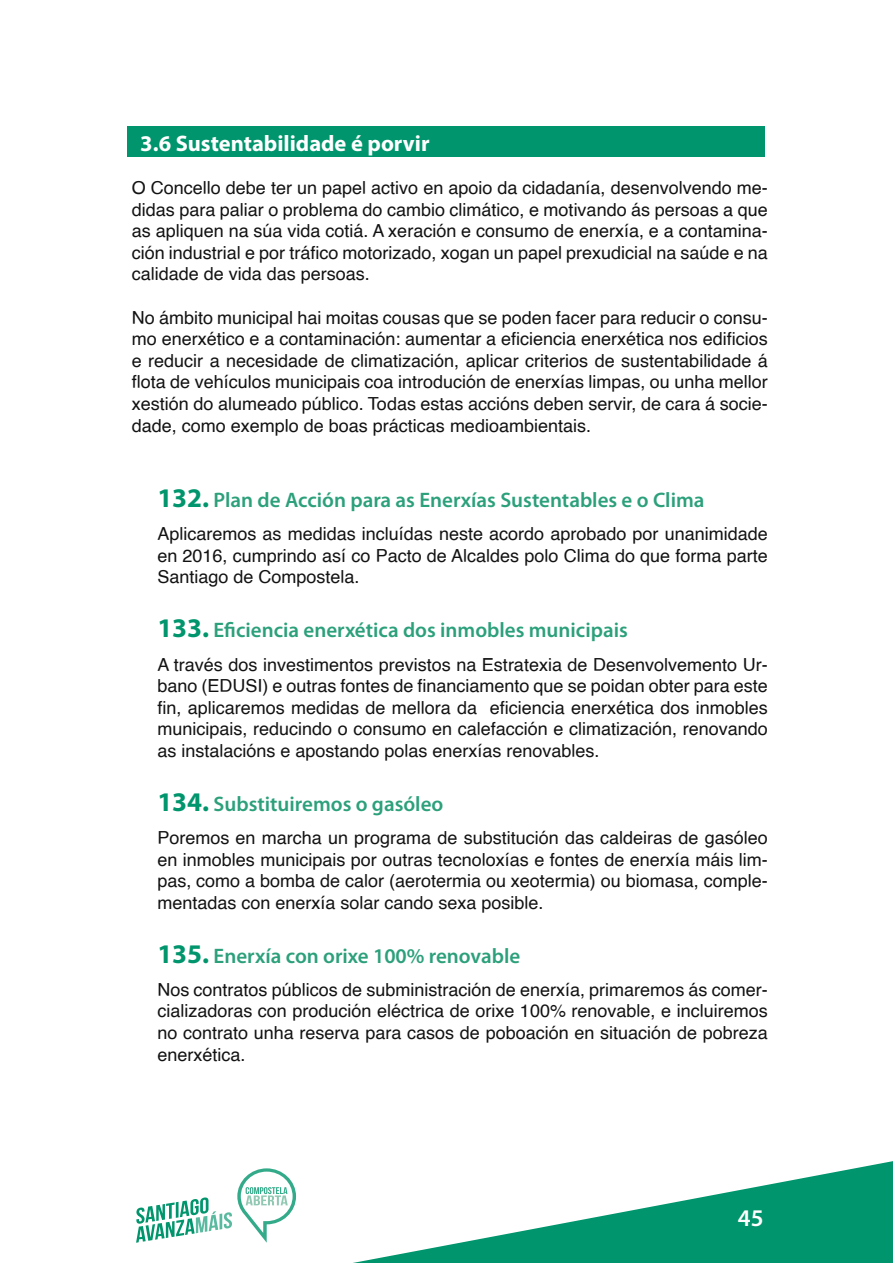
<style>
.page{position:relative;width:893px;height:1263px;background:#fff}
.page>*{position:absolute;margin:0;border:0;box-sizing:border-box;transform-origin:0 0}
.t1{font:600 24px "Myriad Pro";color:#fff}
.t2{font:700 22.5px "Myriad Pro";color:#fff}
.t3{font:600 21px "Myriad Pro";color:#2ca07b}
.t4{font:18px/21.6px "Helvetica";color:#121212;text-align:justify}
.s1{font-weight:700;font-size:27px;color:#00956c}
</style>
<div class="page">
<svg style="left:353px;top:1161px;width:540px;height:102px"></svg>
<svg style="left:136px;top:1168px;width:160px;height:75px"></svg>
<div style="left:128px;top:126px;width:637px;height:31px;background:#00956c"></div>
<p class="t2" style="left:140px;top:129px;width:291px">3.6 Sustentabilidade é porvir</p>
<p class="t4" style="left:132px;top:177px;width:637px">O Concello debe ter un papel activo en apoio da cidadanía, desenvolvendo me&shy;didas para paliar o problema do cambio climático, e motivando ás persoas a que as apliquen na súa vida cotiá. A xeración e consumo de enerxía, e a contamina&shy;ción industrial e por tráfico motorizado, xogan un papel prexudicial na saúde e na calidade de vida das persoas.</p>
<p class="t4" style="left:132px;top:307px;width:637px">No ámbito municipal hai moitas cousas que se poden facer para reducir o consu&shy;mo enerxético e a contaminación: aumentar a eficiencia enerxética nos edificios e reducir a necesidade de climatización, aplicar criterios de sustentabilidade á flota de vehículos municipais coa introdución de enerxías limpas, ou unha mellor xestión do alumeado público. Todas estas accións deben servir, de cara á socie&shy;dade, como exemplo de boas prácticas medioambientais.</p>
<p class="t3" style="left:157px;top:487px;width:549px"><span class="s1">132.</span> Plan de Acción para as Enerxías Sustentables e o Clima</p>
<p class="t4" style="left:157px;top:524px;width:612px">Aplicaremos as medidas incluídas neste acordo aprobado por unanimidade en 2016, cumprindo así co Pacto de Alcaldes polo Clima do que forma parte Santiago de Compostela.</p>
<p class="t3" style="left:157px;top:617px;width:472px"><span class="s1">133.</span> Eficiencia enerxética dos inmobles municipais</p>
<p class="t4" style="left:157px;top:654px;width:612px">A través dos investimentos previstos na Estratexia de Desenvolvemento Ur&shy;bano (EDUSI) e outras fontes de financiamento que se poidan obter para este fin, aplicaremos medidas de mellora da eficiencia enerxética dos inmobles municipais, reducindo o consumo en calefacción e climatización, renovando as instalacións e apostando polas enerxías renovables.</p>
<p class="t3" style="left:157px;top:790px;width:287px"><span class="s1">134.</span> Substituiremos o gasóleo</p>
<p class="t4" style="left:157px;top:827px;width:612px">Poremos en marcha un programa de substitución das caldeiras de gasóleo en inmobles municipais por outras tecnoloxías e fontes de enerxía máis lim&shy;pas, como a bomba de calor (aerotermia ou xeotermia) ou biomasa, comple&shy;mentadas con enerxía solar cando sexa posible.</p>
<p class="t3" style="left:157px;top:942px;width:365px"><span class="s1">135.</span> Enerxía con orixe 100% renovable</p>
<p class="t4" style="left:157px;top:979px;width:612px">Nos contratos públicos de subministración de enerxía, primaremos ás comer&shy;cializadoras con produción eléctrica de orixe 100% renovable, e incluiremos no contrato unha reserva para casos de poboación en situación de pobreza enerxética.</p>
<h1 class="t1" style="left:738px;top:1202px;width:27px">45</h1>
</div>
